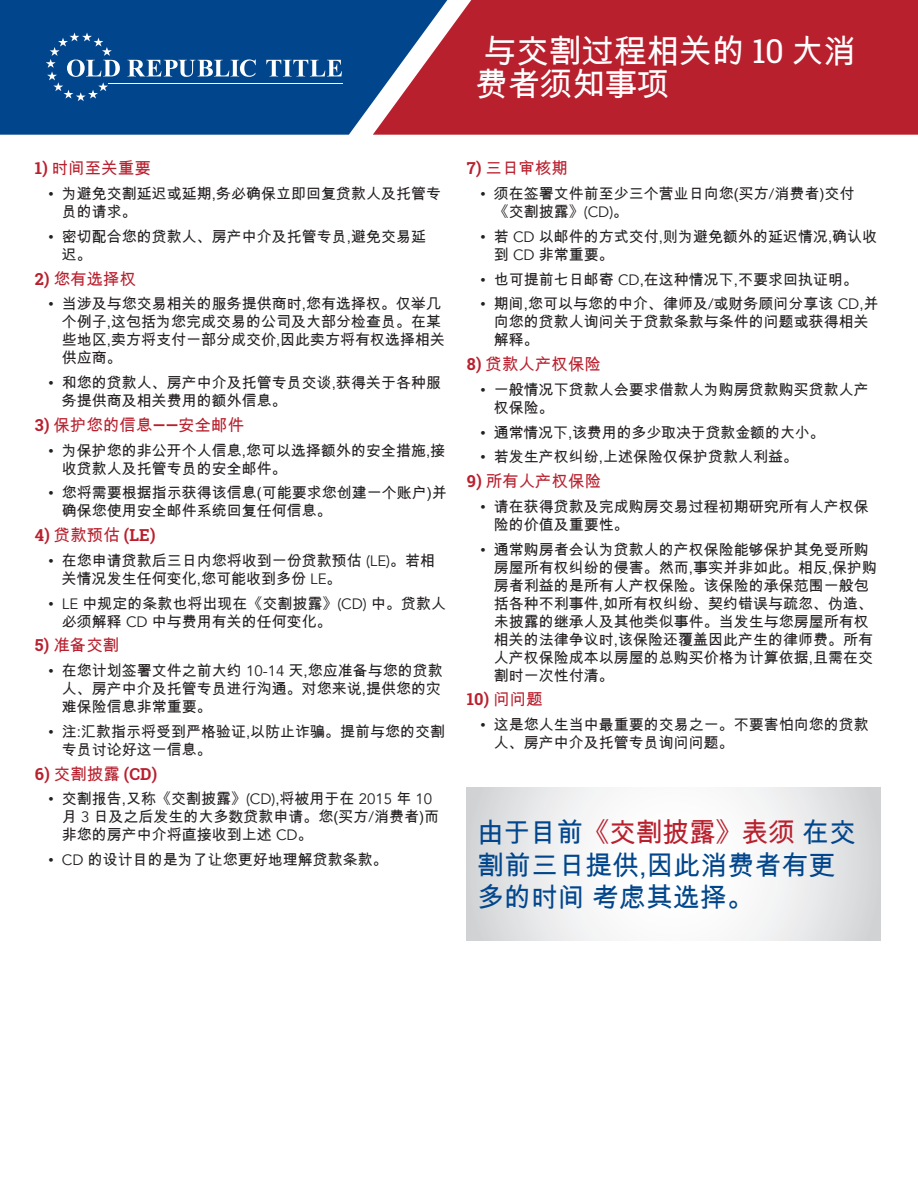
<style>
.page{position:relative;width:918px;height:1188px;background:#fff}
.page>*{position:absolute;margin:0;border:0;box-sizing:border-box;transform-origin:0 0}
.t1{font:33px/33px "Arial Unicode MS";letter-spacing:-.01em;color:#fff}
.t2{font:27px/32.4px "Arial Unicode MS";color:#01468c}
.t3{font:16.5px "Arial Unicode MS";color:#b9202e}
.t4{font:700 16.5px "Roboto Slab";color:#b9202e}
.t5{font:15px/18px "Arial Unicode MS";color:#231f20}
.s1{font-family:"Roboto Slab"}
.s2{font-family:"Roboto Slab";font-weight:700}
.s3{font-family:"Arial Unicode MS";font-weight:400}
.s4{font-family:"Avenir"}
.s5{color:#b9202e}
</style>
<div class="page">
<div style="left:0;top:0;width:373px;height:135px;background:#01468c"></div>
<svg style="left:373px;top:0;width:545px;height:135px;background:#b22b3b"></svg>
<svg style="left:127px;top:59px;width:129px;height:18px"></svg>
<svg style="left:266px;top:60px;width:76px;height:16px"></svg>
<svg style="left:46px;top:33px;width:74px;height:68px;background:#25609c"></svg>
<hr style="left:108px;top:83px;width:234px;height:1px;background:#fff">
<svg style="left:467px;top:788px;width:413px;height:153px"></svg>
<p class="t1" style="left:475px;top:34px;width:383px">与交割过程相关的 <span class="s1">10</span> 大消费者须知事项</p>
<p class="t3" style="left:35px;top:157px;width:118px"><span class="s2">1)</span> 时间至关重要</p>
<p class="t5" style="left:62px;top:185px;width:381px;text-indent:-14px">• 为避免交割延迟或延期,务必确保立即回复贷款人及托管专员的请求。</p>
<p class="t5" style="left:62px;top:227px;width:366px;text-indent:-14px">• 密切配合您的贷款人、房产中介及托管专员,避免交易延迟。</p>
<p class="t3" style="left:35px;top:267px;width:103px"><span class="s2">2)</span> 您有选择权</p>
<p class="t5" style="left:62px;top:295px;width:385px;text-indent:-14px">• 当涉及与您交易相关的服务提供商时,您有选择权。仅举几个例子,这包括为您完成交易的公司及大部分检查员。在某些地区,卖方将支付一部分成交价,因此卖方将有权选择相关供应商。</p>
<p class="t5" style="left:62px;top:374px;width:381px;text-indent:-14px">• 和您的贷款人、房产中介及托管专员交谈,获得关于各种服务提供商及相关费用的额外信息。</p>
<p class="t3" style="left:35px;top:413px;width:211px"><span class="s2">3)</span> 保护您的信息<span class="s2">——</span>安全邮件</p>
<p class="t5" style="left:62px;top:441px;width:385px;text-indent:-14px">• 为保护您的非公开个人信息,您可以选择额外的安全措施,接收贷款人及托管专员的安全邮件。</p>
<p class="t5" style="left:62px;top:484px;width:386px;text-indent:-14px">• 您将需要根据指示获得该信息(可能要求您创建一个账户)并确保您使用安全邮件系统回复任何信息。</p>
<p class="t4" style="left:35px;top:524px;width:122px">4) <span class="s3">贷款预估</span> (LE)</p>
<p class="t5" style="left:62px;top:551px;width:375px;text-indent:-14px">• 在您申请贷款后三日内您将收到一份贷款预估 <span class="s4">(LE)</span>。若相关情况发生任何变化,您可能收到多份 <span class="s4">LE</span>。</p>
<p class="t5" style="left:62px;top:594px;width:386px;text-indent:-14px">• <span class="s4">LE</span> 中规定的条款也将出现在《交割披露》<span class="s4">(CD)</span> 中。贷款人必须解释 <span class="s4">CD</span> 中与费用有关的任何变化。</p>
<p class="t3" style="left:35px;top:634px;width:86px"><span class="s2">5)</span> 准备交割</p>
<p class="t5" style="left:62px;top:662px;width:382px;text-align:justify;text-indent:-14px">• 在您计划签署文件之前大约 <span class="s4">10-14</span> 天,您应准备与您的贷款人、房产中介及托管专员进行沟通。对您来说,提供您的灾难保险信息非常重要。</p>
<p class="t5" style="left:62px;top:722px;width:385px;text-indent:-14px">• 注:汇款指示将受到严格验证,以防止诈骗。提前与您的交割专员讨论好这一信息。</p>
<p class="t4" style="left:35px;top:762px;width:124px">6) <span class="s3">交割披露</span> (CD)</p>
<p class="t5" style="left:62px;top:790px;width:379px;text-indent:-14px">• 交割报告,又称《交割披露》<span class="s4">(CD)</span>,将被用于在 <span class="s4">2015</span> 年 <span class="s4">10</span>月 <span class="s4">3</span> 日及之后发生的大多数贷款申请。您(买方<span class="s4">/</span>消费者)而非您的房产中介将直接收到上述 <span class="s4">CD</span>。</p>
<p class="t5" style="left:48px;top:851px;width:341px">• <span class="s4">CD</span> 的设计目的是为了让您更好地理解贷款条款。</p>
<p class="t3" style="left:467px;top:157px;width:103px"><span class="s2">7)</span> 三日审核期</p>
<p class="t5" style="left:494px;top:185px;width:362px;text-indent:-14px">• 须在签署文件前至少三个营业日向您(买方<span class="s4">/</span>消费者)交付《交割披露》<span class="s4">(CD)</span>。</p>
<p class="t5" style="left:494px;top:227px;width:385px;text-indent:-14px">• 若 <span class="s4">CD</span> 以邮件的方式交付,则为避免额外的延迟情况,确认收到 <span class="s4">CD</span> 非常重要。</p>
<p class="t5" style="left:480px;top:270px;width:379px">• 也可提前七日邮寄 <span class="s4">CD</span>,在这种情况下,不要求回执证明。</p>
<p class="t5" style="left:494px;top:295px;width:386px;text-indent:-14px">• 期间,您可以与您的中介、律师及<span class="s4">/</span>或财务顾问分享该 <span class="s4">CD</span>,并向您的贷款人询问关于贷款条款与条件的问题或获得相关解释。</p>
<p class="t3" style="left:467px;top:352px;width:136px"><span class="s2">8)</span> 贷款人产权保险</p>
<p class="t5" style="left:494px;top:380px;width:376px;text-indent:-14px">• 一般情况下贷款人会要求借款人为购房贷款购买贷款人产权保险。</p>
<p class="t5" style="left:480px;top:423px;width:346px">• 通常情况下,该费用的多少取决于贷款金额的大小。</p>
<p class="t5" style="left:480px;top:448px;width:319px">• 若发生产权纠纷,上述保险仅保护贷款人利益。</p>
<p class="t3" style="left:467px;top:469px;width:136px"><span class="s2">9)</span> 所有人产权保险</p>
<p class="t5" style="left:494px;top:497px;width:376px;text-indent:-14px">• 请在获得贷款及完成购房交易过程初期研究所有人产权保险的价值及重要性。</p>
<p class="t5" style="left:494px;top:540px;width:385px;text-indent:-14px">• 通常购房者会认为贷款人的产权保险能够保护其免受所购房屋所有权纠纷的侵害。然而,事实并非如此。相反,保护购房者利益的是所有人产权保险。该保险的承保范围一般包括各种不利事件,如所有权纠纷、契约错误与疏忽、伪造、未披露的继承人及其他类似事件。当发生与您房屋所有权相关的法律争议时,该保险还覆盖因此产生的律师费。所有人产权保险成本以房屋的总购买价格为计算依据,且需在交割时一次性付清。</p>
<p class="t4" style="left:467px;top:688px;width:77px">10) <span class="s3">问问题</span></p>
<p class="t5" style="left:494px;top:716px;width:376px;text-indent:-14px">• 这是您人生当中最重要的交易之一。不要害怕向您的贷款人、房产中介及托管专员询问问题。</p>
<p class="t2" style="left:477px;top:816px;width:381px">由于目前<span class="s5">《交割披露》表须</span>在交割前三日提供,因此消费者有更多的时间考虑其选择。</p>
</div>
